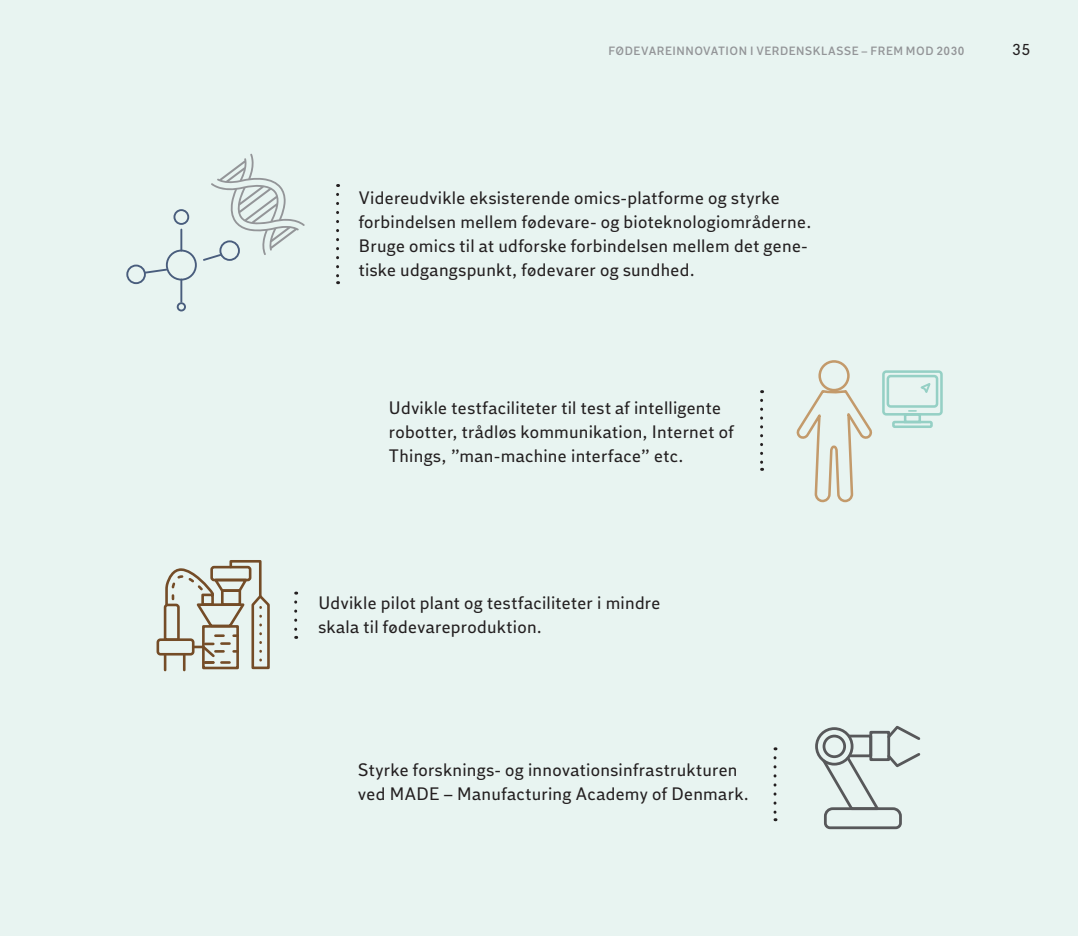
<style>
.page{position:relative;width:1078px;height:936px;background:#fff}
.page>*{position:absolute;margin:0;border:0;box-sizing:border-box;transform-origin:0 0}
.t1{font:18px/24px "DI Sans";letter-spacing:.02em;color:#231f20}
.t2{font:16px "DI Sans";color:#231f20}
.t3{font:600 12px "DI Sans";letter-spacing:.045em;color:#939598}
</style>
<div class="page">
<div style="left:0;top:0;width:1077px;height:935px;background:#e8f4f1"></div>
<div style="left:166px;top:249px;width:31px;height:31px;border:2px solid #495d7d;border-radius:50%"></div>
<div style="left:173px;top:209px;width:16px;height:16px;border:2px solid #495d7d;border-radius:50%"></div>
<div style="left:177px;top:302px;width:9px;height:9px;border:2px solid #495d7d;border-radius:50%"></div>
<div style="left:126px;top:264px;width:20px;height:20px;border:2px solid #495d7d;border-radius:50%"></div>
<svg style="left:143px;top:267px;width:25px;height:8px"></svg>
<hr style="left:180px;top:279px;width:2px;height:23px;background:#495d7d">
<hr style="left:180px;top:229px;width:2px;height:21px;background:#495d7d">
<svg style="left:203px;top:154px;width:101px;height:107px"></svg>
<div style="left:847px;top:734px;width:25px;height:23px;border:3px solid #57585a"></div>
<div style="left:869px;top:730px;width:20px;height:31px;border:3px solid #57585a"></div>
<svg style="left:884px;top:725px;width:37px;height:17px"></svg>
<svg style="left:819px;top:750px;width:102px;height:80px"></svg>
<div style="left:815px;top:727px;width:38px;height:38px;border:3px solid #57585a;border-radius:50%"></div>
<div style="left:822px;top:734px;width:23px;height:24px;border:3px solid #57585a;border-radius:50%"></div>
<svg style="left:336px;top:194px;width:3px;height:90px"></svg>
<svg style="left:760px;top:400px;width:3px;height:71px"></svg>
<svg style="left:773px;top:757px;width:3px;height:64px"></svg>
<svg style="left:294px;top:602px;width:3px;height:37px"></svg>
<div style="left:156px;top:638px;width:38px;height:17px;border:3px solid #744c27;border-radius:3px"></div>
<svg style="left:162px;top:560px;width:108px;height:110px"></svg>
<div style="left:881px;top:370px;width:61px;height:45px;border:3px solid #95d0c5;border-radius:3px"></div>
<div style="left:886px;top:375px;width:52px;height:33px;border:3px solid #95d0c5;border-radius:3px"></div>
<div style="left:891px;top:421px;width:41px;height:7px;border:3px solid #95d0c5"></div>
<div style="left:903px;top:413px;width:17px;height:10px;border:3px solid #95d0c5"></div>
<svg style="left:916px;top:373px;width:15px;height:20px"></svg>
<svg style="left:796px;top:360px;width:77px;height:143px"></svg>
<p class="t3" style="left:608px;top:44px;width:357px">FØDEVAREINNOVATION I VERDENSKLASSE – FREM MOD 2030</p>
<p class="t2" style="left:1012px;top:40px;width:19px">35</p>
<p class="t1" style="left:359px;top:187px;width:454px">Videreudvikle eksisterende omics-platforme og styrke forbindelsen mellem fødevare- og bioteknologiområderne.<br>Bruge omics til at udforske forbindelsen mellem det gene&shy;tiske udgangspunkt, fødevarer og sundhed.</p>
<p class="t1" style="left:389px;top:396px;width:346px">Udvikle testfaciliteter til test af intelligente robotter, trådløs kommunikation, Internet of<br>Things, ”man-machine interface” etc.</p>
<p class="t1" style="left:318px;top:591px;width:343px">Udvikle pilot plant og testfaciliteter i mindre skala til fødevareproduktion.</p>
<p class="t1" style="left:358px;top:758px;width:392px">Styrke forsknings- og innovationsinfrastrukturen ved MADE – Manufacturing Academy of Denmark.</p>
</div>
